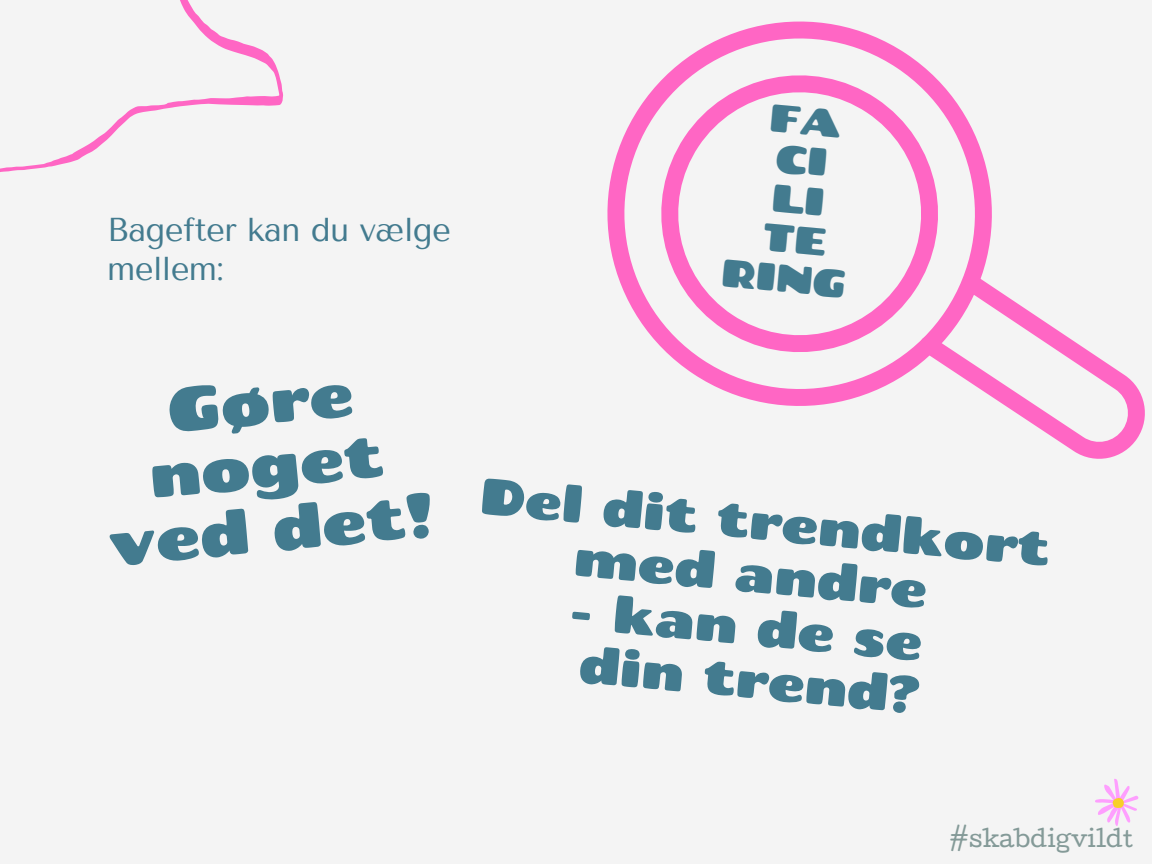
<style>
.page{position:relative;width:1152px;height:864px;background:#f4f4f4}
.page>*{position:absolute;margin:0;border:0;box-sizing:border-box;transform-origin:0 0}
.t1{font:61.5px/63.8px "Chango";color:#437b8f;text-align:center}
.t2{font:51px/52.9px "Chango";color:#437b8f;text-align:center}
.t3{font:38.7px/39.8px "Chango";color:#437b8f;text-align:center}
.t4{font:33px/39.3px "Tenor Sans";letter-spacing:-.02em;color:#437b8f}
.t5{font:22.95px "Cutive";color:#849a98}
</style>
<div class="page">
<svg style="left:0;top:0;width:283px;height:172px"></svg>
<svg style="left:1095px;top:778px;width:44px;height:48px"></svg>
<svg style="left:607px;top:21px;width:385px;height:385px"></svg>
<svg style="left:621px;top:35px;width:357px;height:358px"></svg>
<svg style="left:907px;top:245px;width:238px;height:214px"></svg>
<p class="t4" style="left:107px;top:210px;width:345px">Bagefter kan du vælge mellem:</p>
<p class="t3" style="left:737px;top:93px;width:127px;rotate:5deg">FA<br>CI<br>LI<br>TE<br>RING</p>
<p class="t1" style="left:95px;top:383px;width:329px;rotate:-5deg">Gøre noget ved det!</p>
<p class="t2" style="left:482px;top:469px;width:574px;rotate:5deg">Del dit trendkort med andre</p>
<p class="t2" style="left:571px;top:583px;width:361px;text-align:left;rotate:5deg">- kan de se din trend?</p>
<p class="t5" style="left:950px;top:830px;width:185px">#skabdigvildt</p>
</div>
